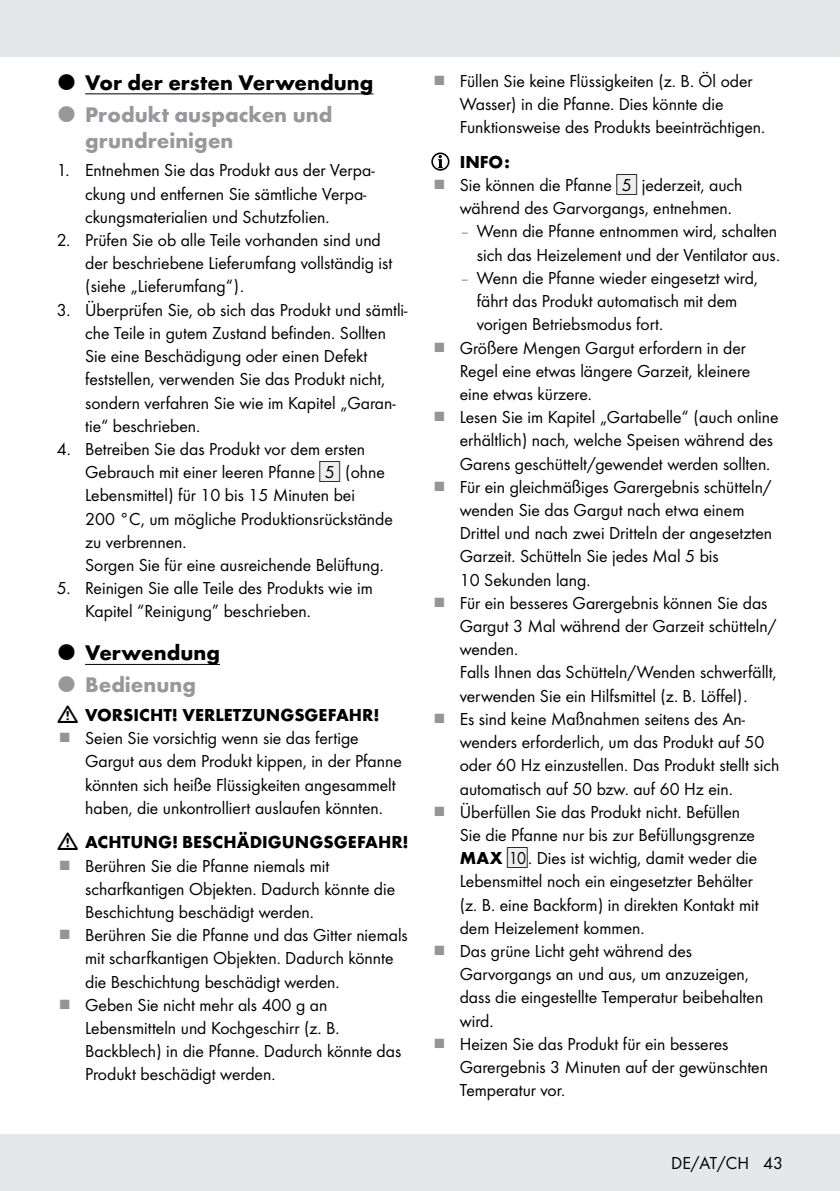
<style>
.page{position:relative;width:840px;height:1191px;background:#fff}
.page>*{position:absolute;margin:0;border:0;box-sizing:border-box;transform-origin:0 0}
.t1{font:700 22px/26px "Futura";color:#98989c}
.t2{font:700 22px "Futura";color:#000}
.t3{font:18px/23.2px "Futura Boo";color:#000}
.t4{font:700 18px "Futura";color:#000}
.s1{font-family:"IMP Lidl Num Box";font-size:15.8px;color:#eeeeef}
.s2{font-family:"IMP Lidl Num Box";font-size:15.8px}
.s3{color:#939598}
.s4{font-family:"Futura";font-weight:700}
</style>
<div class="page">
<div style="left:0;top:1134px;width:839px;height:57px;background:#e6e7e8"></div>
<div style="left:0;top:0;width:839px;height:57px;background:#e6e7e8"></div>
<hr style="left:85px;top:93px;width:288px;height:1px;background:#000">
<hr style="left:85px;top:664px;width:135px;height:1px;background:#000">
<svg style="left:432px;top:153px;width:16px;height:17px"></svg>
<div style="left:431px;top:152px;width:18px;height:19px;border:2px solid #000;border-radius:50%"></div>
<svg style="left:437px;top:155px;width:5px;height:13px"></svg>
<p class="t2" style="left:85px;top:66px;width:290px">Vor der ersten Verwendung</p>
<p class="t1" style="left:85px;top:99px;width:248px">Produkt auspacken und grundreinigen</p>
<p class="t3" style="left:85px;top:158px;width:291px;text-indent:-28px">1. Entnehmen Sie das Produkt aus der Verpa&shy;ckung und entfernen Sie sämtliche Verpa&shy;ckungsmaterialien und Schutzfolien.</p>
<p class="t3" style="left:85px;top:227px;width:308px;text-indent:-28px">2. Prüfen Sie ob alle Teile vorhanden sind und der beschriebene Lieferumfang vollständig ist (siehe „Lieferumfang“).</p>
<p class="t3" style="left:85px;top:297px;width:323px;text-indent:-28px">3. Überprüfen Sie, ob sich das Produkt und sämtli&shy;che Teile in gutem Zustand befinden. Sollten Sie eine Beschädigung oder einen Defekt feststellen, verwenden Sie das Produkt nicht, sondern verfahren Sie wie im Kapitel „Garan&shy;tie“ beschrieben.</p>
<p class="t3" style="left:85px;top:436px;width:309px;text-indent:-28px">4. Betreiben Sie das Produkt vor dem ersten Gebrauch mit einer leeren Pfanne <span class="s1">[</span><span class="s2">5]</span> (ohne Lebensmittel) für 10 bis 15 Minuten bei<br>200 °C, um mögliche Produktionsrückstände zu verbrennen.<br>Sorgen Sie für eine ausreichende Belüftung.</p>
<p class="t3" style="left:85px;top:575px;width:289px;text-indent:-28px">5. Reinigen Sie alle Teile des Produkts wie im<br>Kapitel “Reinigung” beschrieben.</p>
<p class="t2" style="left:85px;top:637px;width:136px">Verwendung</p>
<p class="t1" style="left:85px;top:670px;width:112px">Bedienung</p>
<p class="t4" style="left:85px;top:701px;width:296px">VORSICHT! VERLETZUNGSGEFAHR!</p>
<p class="t3" style="left:85px;top:725px;width:318px">Seien Sie vorsichtig wenn sie das fertige Gargut aus dem Produkt kippen, in der Pfanne könnten sich heiße Flüssigkeiten angesammelt haben, die unkontrolliert auslaufen könnten.</p>
<p class="t4" style="left:85px;top:829px;width:325px">ACHTUNG! BESCHÄDIGUNGSGEFAHR!</p>
<p class="t3" style="left:85px;top:853px;width:324px">Berühren Sie die Pfanne niemals mit scharfkantigen Objekten. Dadurch könnte die Beschichtung beschädigt werden.<br>Berühren Sie die Pfanne und das Gitter niemals mit scharfkantigen Objekten. Dadurch könnte die Beschichtung beschädigt werden.<br>Geben Sie nicht mehr als 400 g an Lebensmitteln und Kochgeschirr (z. B.<br>Backblech) in die Pfanne. Dadurch könnte das Produkt beschädigt werden.</p>
<p class="t3" style="left:459px;top:68px;width:304px">Füllen Sie keine Flüssigkeiten (z. B. Öl oder<br>Wasser) in die Pfanne. Dies könnte die<br>Funktionsweise des Produkts beeinträchtigen.</p>
<p class="t4" style="left:459px;top:148px;width:52px">INFO:</p>
<p class="t3" style="left:459px;top:172px;width:284px">Sie können die Pfanne <span class="s1">[</span><span class="s2">5]</span> jederzeit, auch während des Garvorgangs, entnehmen.</p>
<p class="t3" style="left:459px;top:219px;width:319px;text-align:right"><span class="s3">–</span> Wenn die Pfanne entnommen wird, schalten sich das Heizelement und der Ventilator aus.</p>
<p class="t3" style="left:459px;top:265px;width:299px"><span class="s3">–</span> Wenn die Pfanne wieder eingesetzt wird,</p>
<p class="t3" style="left:476px;top:288px;width:262px">fährt das Produkt automatisch mit dem</p>
<p class="t3" style="left:476px;top:312px;width:185px">vorigen Betriebsmodus fort.</p>
<p class="t3" style="left:459px;top:335px;width:287px">Größere Mengen Gargut erfordern in der</p>
<p class="t3" style="left:459px;top:358px;width:292px">Regel eine etwas längere Garzeit, kleinere</p>
<p class="t3" style="left:459px;top:381px;width:131px">eine etwas kürzere.</p>
<p class="t3" style="left:459px;top:404px;width:320px">Lesen Sie im Kapitel „Gartabelle“ (auch online</p>
<p class="t3" style="left:459px;top:428px;width:315px">erhältlich) nach, welche Speisen während des</p>
<p class="t3" style="left:459px;top:451px;width:310px">Garens geschüttelt/gewendet werden sollten.</p>
<p class="t3" style="left:459px;top:474px;width:313px">Für ein gleichmäßiges Garergebnis schütteln/</p>
<p class="t3" style="left:459px;top:497px;width:286px">wenden Sie das Gargut nach etwa einem</p>
<p class="t3" style="left:459px;top:520px;width:314px">Drittel und nach zwei Dritteln der angesetzten</p>
<p class="t3" style="left:459px;top:544px;width:260px">Garzeit. Schütteln Sie jedes Mal 5 bis</p>
<p class="t3" style="left:459px;top:567px;width:130px">10 Sekunden lang.</p>
<p class="t3" style="left:459px;top:590px;width:309px">Für ein besseres Garergebnis können Sie das</p>
<p class="t3" style="left:459px;top:613px;width:318px">Gargut 3 Mal während der Garzeit schütteln/</p>
<p class="t3" style="left:459px;top:636px;width:58px">wenden.</p>
<p class="t3" style="left:459px;top:660px;width:318px">Falls Ihnen das Schütteln/Wenden schwerfällt,</p>
<p class="t3" style="left:459px;top:683px;width:287px">verwenden Sie ein Hilfsmittel (z. B. Löffel).</p>
<p class="t3" style="left:459px;top:706px;width:287px">Es sind keine Maßnahmen seitens des An-</p>
<p class="t3" style="left:459px;top:729px;width:306px">wenders erforderlich, um das Produkt auf 50</p>
<p class="t3" style="left:459px;top:752px;width:321px">oder 60 Hz einzustellen. Das Produkt stellt sich</p>
<p class="t3" style="left:459px;top:776px;width:272px">automatisch auf 50 bzw. auf 60 Hz ein.</p>
<p class="t3" style="left:459px;top:799px;width:282px">Überfüllen Sie das Produkt nicht. Befüllen</p>
<p class="t3" style="left:459px;top:822px;width:296px">Sie die Pfanne nur bis zur Befüllungsgrenze</p>
<p class="t3" style="left:459px;top:845px;width:299px"><span class="s4">MAX</span> <span class="s1">[</span><span class="s2">10]</span>. Dies ist wichtig, damit weder die</p>
<p class="t3" style="left:459px;top:868px;width:295px">Lebensmittel noch ein eingesetzter Behälter</p>
<p class="t3" style="left:459px;top:892px;width:300px">(z. B. eine Backform) in direkten Kontakt mit</p>
<p class="t3" style="left:459px;top:915px;width:184px">dem Heizelement kommen.</p>
<p class="t3" style="left:459px;top:938px;width:234px">Das grüne Licht geht während des</p>
<p class="t3" style="left:459px;top:961px;width:290px">Garvorgangs an und aus, um anzuzeigen,</p>
<p class="t3" style="left:459px;top:984px;width:305px">dass die eingestellte Temperatur beibehalten</p>
<p class="t3" style="left:459px;top:1008px;width:33px">wird.</p>
<p class="t3" style="left:459px;top:1031px;width:270px">Heizen Sie das Produkt für ein besseres</p>
<p class="t3" style="left:459px;top:1054px;width:309px">Garergebnis 3 Minuten auf der gewünschten</p>
<p class="t3" style="left:459px;top:1077px;width:105px">Temperatur vor.</p>
<p class="t3" style="left:671px;top:1150px;width:113px">DE/AT/CH 43</p>
</div>
